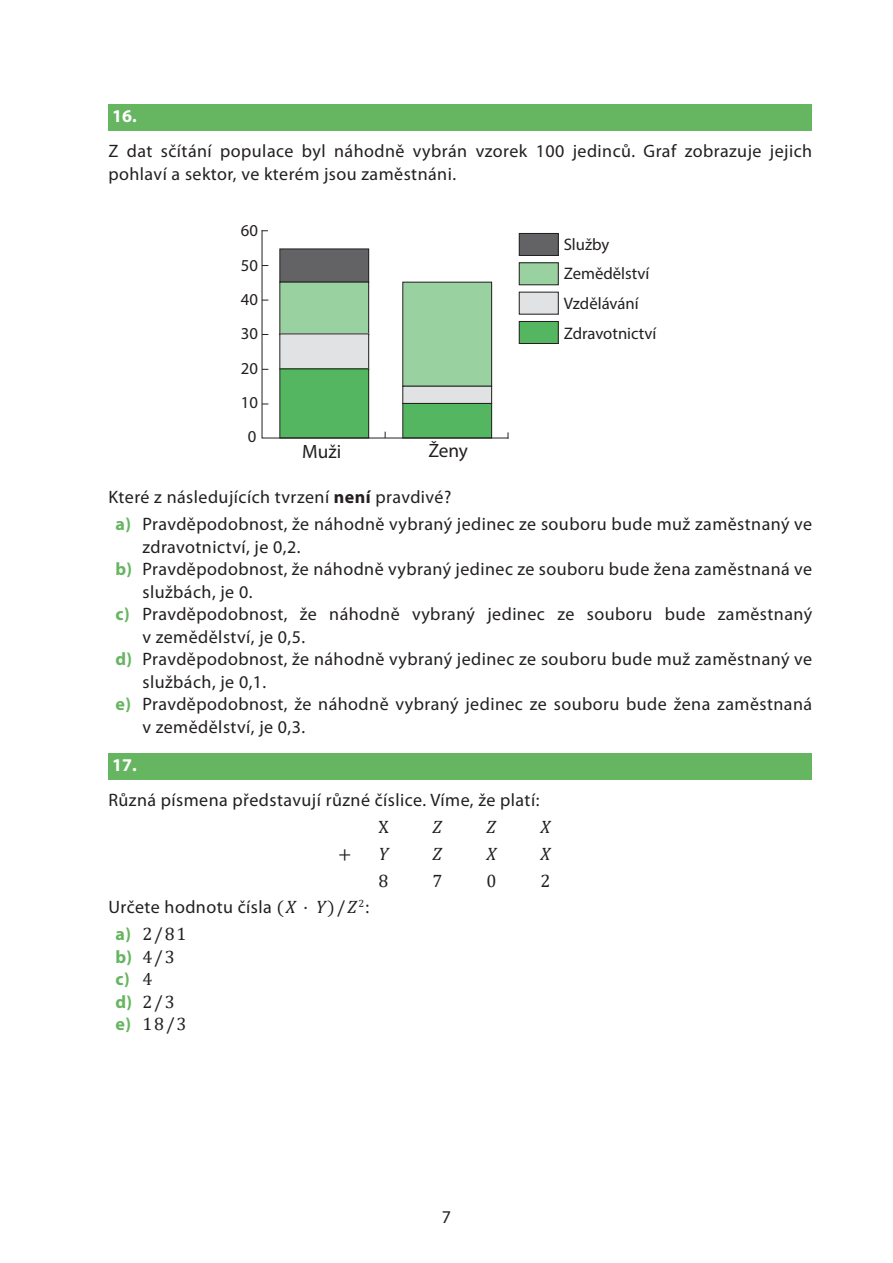
<style>
.page{position:relative;width:893px;height:1263px;background:#fff}
.page>*{position:absolute;margin:0;border:0;box-sizing:border-box;transform-origin:0 0}
.t1{font:19.35px "Myriad Pro";color:#231f20}
.BLOK{font:18px/22.5px "Myriad Pro";letter-spacing:.025em;color:#231f20}
.BLOK-2{font:18px "Cambria Math";color:#231f20}
.BLOK-3{font:italic 18px "Cambria";color:#231f20}
.t2{font:700 18px "Myriad Pro";color:#fff}
.t3{font:700 18px "Myriad Pro";color:#66b561}
.t4{font:16.65px/34.3px "Myriad Pro";color:#231f20}
.s1{font-weight:700}
.s2{font-weight:700;color:#66b561}
.s3{font-family:"Cambria Math"}
.s4{font-family:"Cambria";font-style:italic}
.s5{font-family:"Myriad Pro";font-weight:700;color:#66b561}
.s6{font-family:"Cambria Math";font-weight:400;color:#231f20}
</style>
<div class="page">
<div style="left:108px;top:104px;width:704px;height:27px;background:#66b561"></div>
<div style="left:108px;top:753px;width:704px;height:27px;background:#66b561"></div>
<svg style="left:261px;top:230px;width:247px;height:209px"></svg>
<div style="left:519px;top:233px;width:39px;height:22px;background:#636366"></div>
<div style="left:519px;top:233px;width:39px;height:23px;border:1px solid #231f20"></div>
<div style="left:519px;top:263px;width:39px;height:22px;background:#99d1a1"></div>
<div style="left:519px;top:263px;width:39px;height:22px;border:1px solid #231f20"></div>
<div style="left:519px;top:292px;width:39px;height:22px;background:#e1e2e4"></div>
<div style="left:519px;top:321px;width:39px;height:22px;background:#54b660"></div>
<div style="left:519px;top:321px;width:39px;height:23px;border:1px solid #231f20"></div>
<p class="t2" style="left:112px;top:104px;width:26px">16.</p>
<p class="BLOK" style="left:108px;top:140px;width:705px">Z dat sčítání populace byl náhodně vybrán vzorek 100 jedinců. Graf zobrazuje jejich pohlaví a sektor, ve kterém jsou zaměstnáni.</p>
<p class="t4" style="left:241px;top:213px;width:19px;text-align:center">60<br>50<br>40<br>30<br>20<br>10<br>0</p>
<p class="t1" style="left:302px;top:439px;width:41px">Muži</p>
<p class="t1" style="left:428px;top:439px;width:41px">Ženy</p>
<p class="t4" style="left:564px;top:229px;width:94px;line-height:29.8px">Služby<br>Zemědělství<br>Vzdělávání<br>Zdravotnictví</p>
<p class="BLOK" style="left:108px;top:486px;width:344px">Které z následujících tvrzení <span class="s1">není</span> pravdivé?</p>
<p class="BLOK" style="left:142px;top:513px;width:671px;text-indent:-27px"><span class="s2">a)</span> Pravděpodobnost, že náhodně vybraný jedinec ze souboru bude muž zaměstnaný ve zdravotnictví, je 0,2.</p>
<p class="BLOK" style="left:142px;top:558px;width:671px;text-indent:-27px"><span class="s2">b)</span> Pravděpodobnost, že náhodně vybraný jedinec ze souboru bude žena zaměstnaná ve službách, je 0.</p>
<p class="BLOK" style="left:142px;top:603px;width:671px;text-indent:-27px"><span class="s2">c)</span> Pravděpodobnost, že náhodně vybraný jedinec ze souboru bude zaměstnaný v zemědělství, je 0,5.</p>
<p class="BLOK" style="left:142px;top:648px;width:671px;text-indent:-27px"><span class="s2">d)</span> Pravděpodobnost, že náhodně vybraný jedinec ze souboru bude muž zaměstnaný ve službách, je 0,1.</p>
<p class="BLOK" style="left:142px;top:693px;width:671px;text-indent:-27px"><span class="s2">e)</span> Pravděpodobnost, že náhodně vybraný jedinec ze souboru bude žena zaměstnaná v zemědělství, je 0,3.</p>
<p class="t2" style="left:112px;top:753px;width:26px">17.</p>
<p class="BLOK" style="left:108px;top:789px;width:432px">Různá písmena představují různé číslice. Víme, že platí:</p>
<p class="BLOK-2" style="left:378px;top:816px;width:12px">X</p>
<p class="BLOK-3" style="left:432px;top:814px;width:11px">Z</p>
<p class="BLOK-3" style="left:486px;top:814px;width:11px">Z</p>
<p class="BLOK-3" style="left:540px;top:814px;width:11px">X</p>
<p class="BLOK-2" style="left:338px;top:843px;width:15px">+</p>
<p class="BLOK-3" style="left:378px;top:841px;width:11px">Y</p>
<p class="BLOK-3" style="left:432px;top:841px;width:11px">Z</p>
<p class="BLOK-3" style="left:486px;top:841px;width:11px">X</p>
<p class="BLOK-3" style="left:540px;top:841px;width:11px">X</p>
<p class="BLOK-2" style="left:378px;top:870px;width:11px">8</p>
<p class="BLOK-2" style="left:432px;top:870px;width:11px">7</p>
<p class="BLOK-2" style="left:486px;top:870px;width:11px">0</p>
<p class="BLOK-2" style="left:540px;top:870px;width:11px">2</p>
<p class="BLOK" style="left:108px;top:896px;width:262px">Určete hodnotu čísla <span class="s3">(</span><span class="s4">X</span> <span class="s3">·</span> <span class="s4">Y</span><span class="s3">)/</span><span class="s4">Z</span> <sup>2</sup>:</p>
<p class="BLOK-2" style="left:115px;top:923px;width:73px"><span class="s5">a)</span> 2/81</p>
<p class="BLOK-2" style="left:115px;top:946px;width:61px"><span class="s5">b)</span> 4/3</p>
<p class="t3" style="left:115px;top:967px;width:38px">c) <span class="s6">4</span></p>
<p class="BLOK-2" style="left:115px;top:991px;width:61px"><span class="s5">d)</span> 2/3</p>
<p class="BLOK-2" style="left:115px;top:1013px;width:73px"><span class="s5">e)</span> 18/3</p>
<p class="t1" style="left:262px;top:516px;width:125px">Zelené balónky</p>
<p class="t1" style="left:427px;top:516px;width:123px">Modré balónky</p>
<p class="t1" style="left:438px;top:553px;width:21px">40</p>
<p class="t1" style="left:542px;top:564px;width:21px">60</p>
<p class="t1" style="left:305px;top:566px;width:21px">10</p>
<p class="t4" style="left:627px;top:562px;width:15px;line-height:29.8px">L<br>M</p>
<p class="t1" style="left:260px;top:624px;width:21px">30</p>
<p class="t1" style="left:346px;top:687px;width:21px">30</p>
<p class="t1" style="left:412px;top:692px;width:21px">50</p>
<p class="t1" style="left:542px;top:693px;width:21px">50</p>
<p class="BLOK" style="left:442px;top:1205px;width:11px">7</p>
</div>
